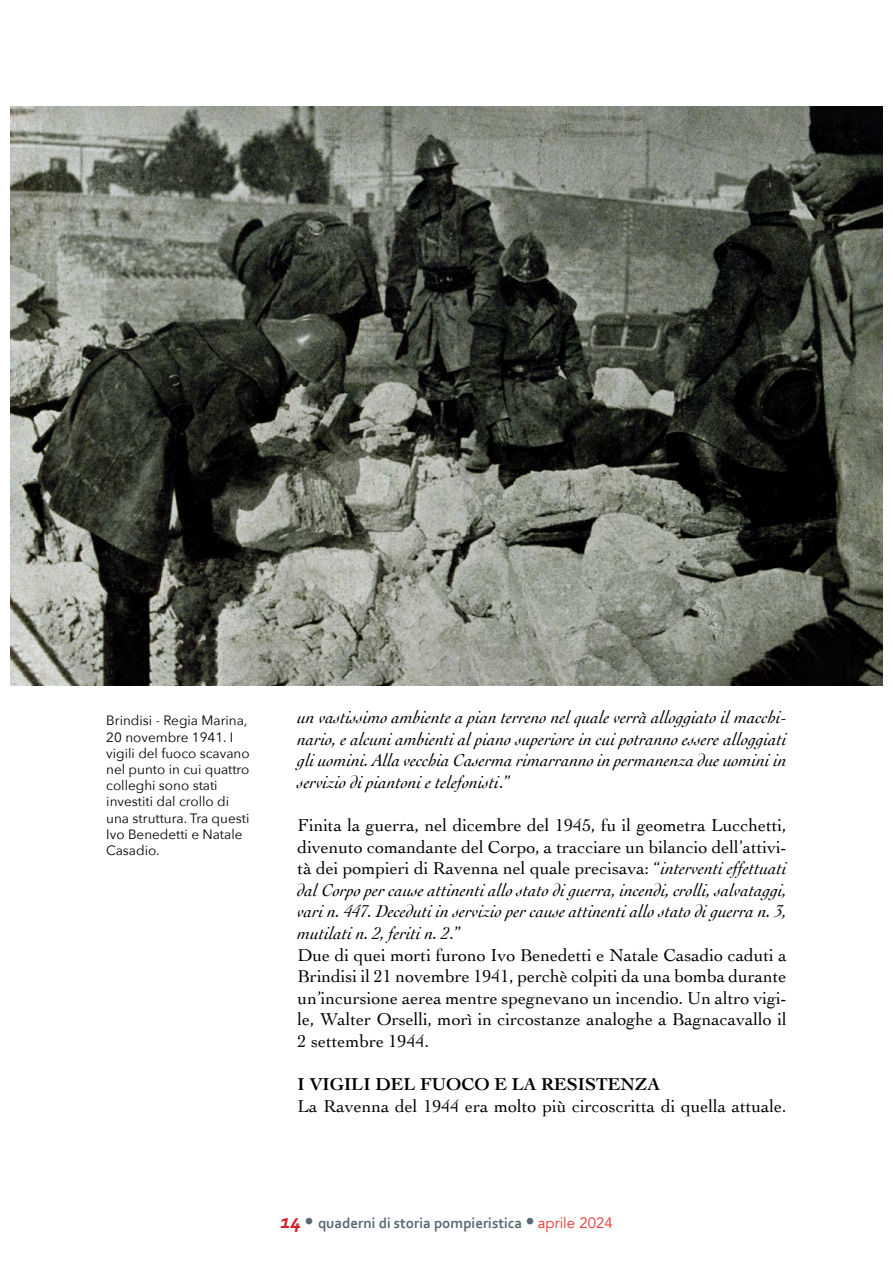
<style>
.page{position:relative;width:893px;height:1263px;background:#fff}
.page>*{position:absolute;margin:0;border:0;box-sizing:border-box;transform-origin:0 0}
.t1{font:18px/21.6px "Cochin";color:#000}
.t2{font:italic 18px/21.6px "Cochin";color:#000;text-align:justify}
.t3{font:700 18px "Cochin";color:#000}
.t4{font:700 15px "Corbel";color:#596971}
.t5{font:13.5px/16.2px "Avenir Next";color:#000}
.s1{font-style:normal}
.s2{font-style:italic}
.s3{font-style:italic;font-size:21px;color:#d2232a}
.s4{font-size:21px}
.s5{font-family:"Avenir";font-weight:400;color:#ee3131}
</style>
<div class="page">
<img style="left:11px;top:106px;width:871px;height:579px">
<p class="t5" style="left:106px;top:712px;width:145px">Brindisi - Regia Marina,<br>20 novembre 1941. I vigili del fuoco scavano nel punto in cui quattro colleghi sono stati investiti dal crollo di una struttura. Tra questi<br>Ivo Benedetti e Natale<br>Casadio.</p>
<p class="t2" style="left:298px;top:705px;width:491px">un vastissimo ambiente a pian terreno nel quale verrà alloggiato il macchi&shy;nario, e alcuni ambienti al piano superiore in cui potranno essere alloggiati gli uomini. Alla vecchia Caserma rimarranno in permanenza due uomini in servizio di piantoni e telefonisti<span class="s1">.”</span></p>
<p class="t1" style="left:298px;top:813px;width:491px">Finita la guerra, nel dicembre del 1945, fu il geometra Lucchetti, divenuto comandante del Corpo, a tracciare un bilancio dell’attivi&shy;tà dei pompieri di Ravenna nel quale precisava: “<span class="s2">interventi effettuati dal Corpo per cause attinenti allo stato di guerra, incendi, crolli, salvataggi, vari n. 447. Deceduti in servizio per cause attinenti allo stato di guerra n. 3, mutilati n. 2, feriti n. 2</span>.”<br>Due di quei morti furono Ivo Benedetti e Natale Casadio caduti a Brindisi il 21 novembre 1941, perchè colpiti da una bomba durante un’incursione aerea mentre spegnevano un incendio. Un altro vigi&shy;le, Walter Orselli, morì in circostanze analoghe a Bagnacavallo il 2 settembre 1944.</p>
<p class="t3" style="left:298px;top:1072px;width:364px">I VIGILI DEL FUOCO E LA RESISTENZA</p>
<p class="t1" style="left:298px;top:1094px;width:491px">La Ravenna del 1944 era molto più circoscritta di quella attuale.</p>
<p class="t4" style="left:280px;top:1213px;width:334px"><span class="s3">14</span> <span class="s4">•</span> quaderni di storia pompieristica <span class="s4">•</span> <span class="s5">aprile 2024</span></p>
</div>
